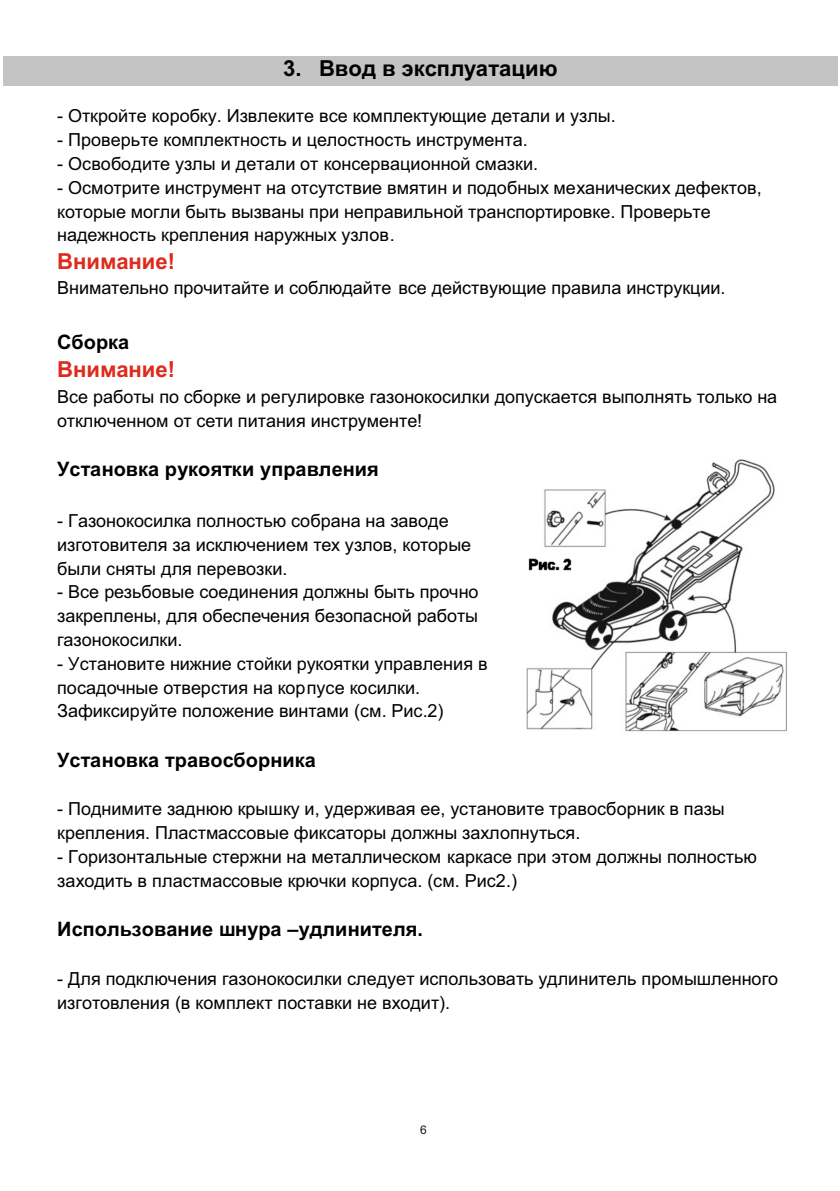
<style>
.page{position:relative;width:840px;height:1191px;background:#fff}
.page>*{position:absolute;margin:0;border:0;box-sizing:border-box;transform-origin:0 0}
.t1{font:700 22px "Arial";color:#000}
.t2{font:700 22px "Arial";color:#dd2b1c}
.t3{font:700 20px "Arial";color:#000}
.t4{font:18px/23.8px "Arial";color:#000}
.t5{font:12px "Arial";color:#151616}
</style>
<div class="page">
<div style="left:3px;top:56px;width:834px;height:30px;background:#c4c4c5"></div>
<img style="left:526px;top:459px;width:261px;height:273px">
<p class="t1" style="left:283px;top:60px;width:276px">3. Ввод в эксплуатацию</p>
<p class="t4" style="left:57px;top:106px;width:559px">- Откройте коробку. Извлеките все комплектующие детали и узлы.</p>
<p class="t4" style="left:57px;top:129px;width:472px">- Проверьте комплектность и целостность инструмента.</p>
<p class="t4" style="left:57px;top:153px;width:482px">- Освободите узлы и детали от консервационной смазки.</p>
<p class="t4" style="left:57px;top:177px;width:705px">- Осмотрите инструмент на отсутствие вмятин и подобных механических дефектов, которые могли быть вызваны при неправильной транспортировке. Проверьте надежность крепления наружных узлов.</p>
<p class="t2" style="left:57px;top:252px;width:119px">Внимание!</p>
<p class="t4" style="left:57px;top:278px;width:669px">Внимательно прочитайте и соблюдайте все действующие правила инструкции.</p>
<p class="t3" style="left:57px;top:334px;width:73px">Сборка</p>
<p class="t2" style="left:57px;top:361px;width:119px">Внимание!</p>
<p class="t4" style="left:57px;top:386px;width:721px">Все работы по сборке и регулировке газонокосилки допускается выполнять только на отключенном от сети питания инструменте!</p>
<p class="t3" style="left:57px;top:461px;width:323px">Установка рукоятки управления</p>
<p class="t4" style="left:57px;top:510px;width:415px">- Газонокосилка полностью собрана на заводе изготовителя за исключением тех узлов, которые были сняты для перевозки.</p>
<p class="t4" style="left:57px;top:582px;width:422px;text-align:justify">- Все резьбовые соединения должны быть прочно закреплены, для обеспечения безопасной работы газонокосилки.</p>
<p class="t4" style="left:57px;top:653px;width:431px">- Установите нижние стойки рукоятки управления в посадочные отверстия на корпусе косилки.<br>Зафиксируйте положение винтами (см. Рис.2)</p>
<p class="t3" style="left:57px;top:752px;width:260px">Установка травосборника</p>
<p class="t4" style="left:57px;top:799px;width:668px">- Поднимите заднюю крышку и, удерживая ее, установите травосборник в пазы крепления. Пластмассовые фиксаторы должны захлопнуться.</p>
<p class="t4" style="left:57px;top:846px;width:701px">- Горизонтальные стержни на металлическом каркасе при этом должны полностью заходить в пластмассовые крючки корпуса. (см. Рис2.)</p>
<p class="t3" style="left:57px;top:921px;width:367px">Использование шнура –удлинителя.</p>
<p class="t4" style="left:57px;top:968px;width:722px">- Для подключения газонокосилки следует использовать удлинитель промышленного изготовления (в комплект поставки не входит).</p>
<p class="t5" style="left:420px;top:1125px;width:8px">6</p>
</div>
